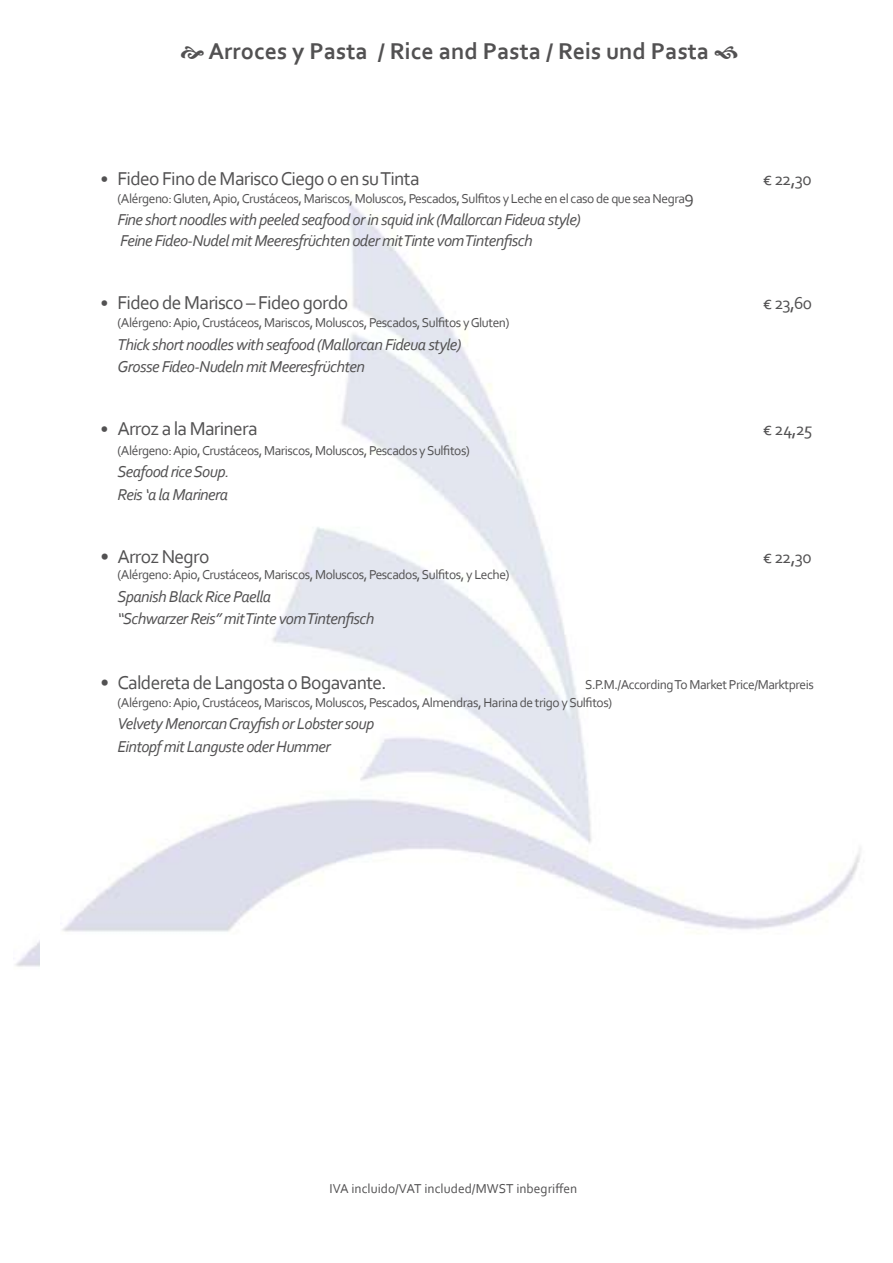
<style>
.page{position:relative;width:893px;height:1263px;background:#fff}
.page>*{position:absolute;margin:0;border:0;box-sizing:border-box;transform-origin:0 0}
.t1{font:700 24px "Corbel";color:#525152}
.t2{font:19.5px "Corbel";letter-spacing:-.035em;color:#525152}
.t3{font:18px "Corbel";letter-spacing:-.05em;color:#525152}
.t4{font:italic 16.5px/22.5px "Corbel";letter-spacing:-.035em;color:#525152}
.t5{font:13.5px/18px "Corbel";letter-spacing:-.035em;color:#525152}
.t6{font:13.5px "Corbel";color:#525152}
.s1{font-size:18px}
</style>
<div class="page">
<h1 class="t1" style="left:208px;top:42px;width:502px">Arroces y Pasta / Rice and Pasta / Reis und Pasta</h1>
<h2 class="t2" style="left:100px;top:170px;width:321px"><span class="s1">ï</span> Fideo Fino de Marisco Ciego o en su Tinta</h2>
<h3 class="t3" style="left:763px;top:172px;width:50px">€ 22,30</h3>
<p class="t5" style="left:117px;top:190px;width:578px">(Alérgeno: Gluten, Apio, Crustáceos, Mariscos, Moluscos, Pescados, Sulfitos y Leche en el caso de que sea Negra<span class="s1">9</span></p>
<p class="t4" style="left:117px;top:211px;width:465px;line-height:21px">Fine short noodles with peeled seafood or in squid ink (Mallorcan Fideua style)<br>Feine Fideo‐Nudel mit Meeresfrüchten oder mit Tinte vom Tintenfisch</p>
<h2 class="t2" style="left:100px;top:295px;width:249px"><span class="s1">ï</span> Fideo de Marisco – Fideo gordo</h2>
<h3 class="t3" style="left:763px;top:296px;width:51px">€ 23,60</h3>
<p class="t5" style="left:117px;top:315px;width:393px">(Alérgeno: Apio, Crustáceos, Mariscos, Moluscos, Pescados, Sulfitos y Gluten)</p>
<p class="t4" style="left:117px;top:334px;width:346px">Thick short noodles with seafood (Mallorcan Fideua style)<br>Grosse Fideo‐Nudeln mit Meeresfrüchten</p>
<h2 class="t2" style="left:100px;top:421px;width:159px"><span class="s1">ï</span> Arroz a la Marinera</h2>
<h3 class="t3" style="left:763px;top:422px;width:51px">€ 24,25</h3>
<p class="t5" style="left:117px;top:442px;width:354px">(Alérgeno: Apio, Crustáceos, Mariscos, Moluscos, Pescados y Sulfitos)</p>
<p class="t4" style="left:117px;top:462px;width:113px">Seafood rice Soup.<br>Reis ‘a la Marinera</p>
<h2 class="t2" style="left:100px;top:548px;width:111px">ï Arroz Negro</h2>
<h3 class="t3" style="left:763px;top:550px;width:50px">€ 22,30</h3>
<p class="t5" style="left:117px;top:567px;width:393px">(Alérgeno: Apio, Crustáceos, Mariscos, Moluscos, Pescados, Sulfitos, y Leche)</p>
<p class="t4" style="left:117px;top:586px;width:259px">Spanish Black Rice Paella<br>“Schwarzer Reis” mit Tinte vom Tintenfisch</p>
<h2 class="t2" style="left:100px;top:674px;width:288px">ï Caldereta de Langosta o Bogavante.</h2>
<p class="t5" style="left:117px;top:676px;width:698px;text-indent:468px">S.P.M./According To Market Price/Marktpreis (Alérgeno: Apio, Crustáceos, Mariscos, Moluscos, Pescados, Almendras, Harina de trigo y Sulfitos)</p>
<p class="t4" style="left:117px;top:714px;width:258px">Velvety Menorcan Crayfish or Lobster soup<br>Eintopf mit Languste oder Hummer</p>
<p class="t6" style="left:329px;top:1183px;width:249px">IVA incluido/VAT included/MWST inbegriffen</p>
</div>
